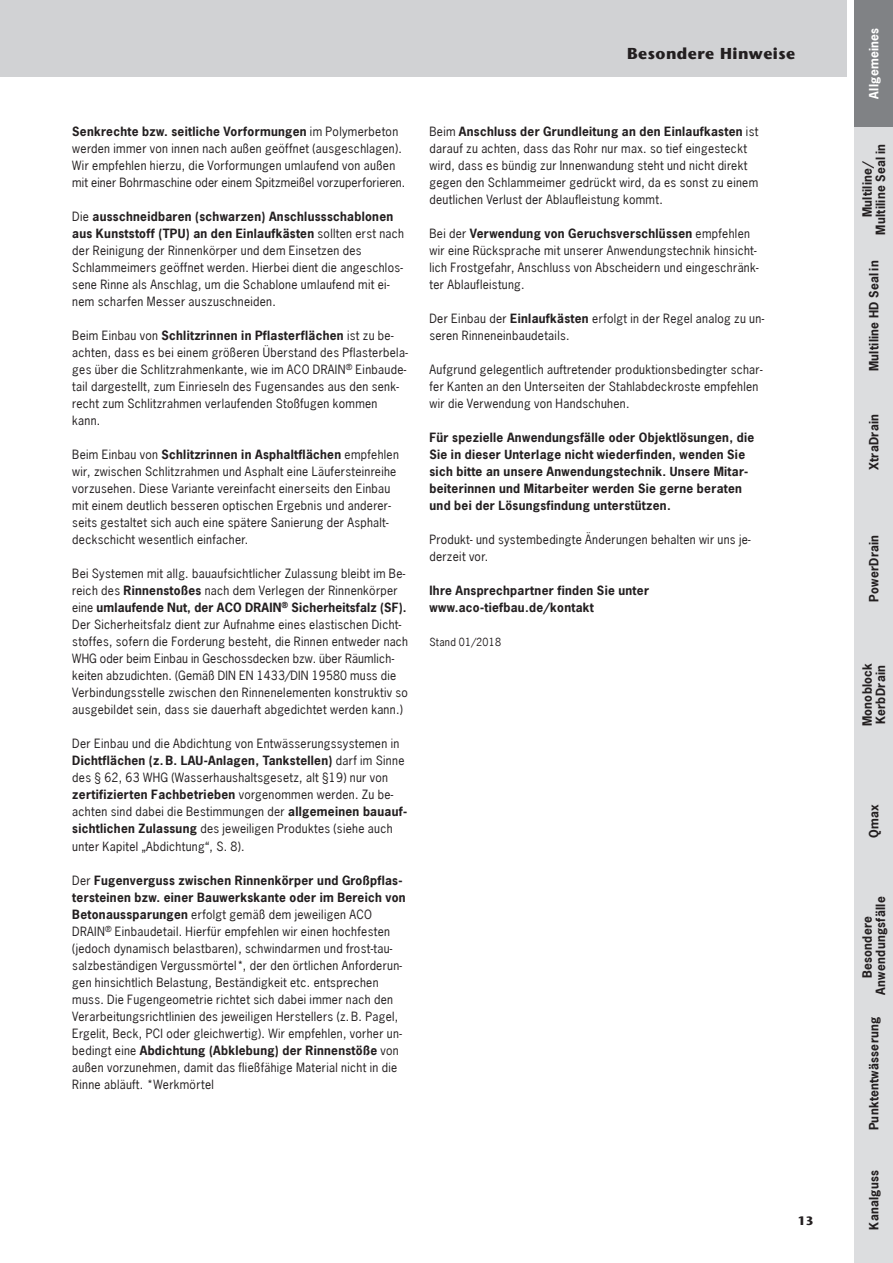
<style>
.page{position:relative;width:893px;height:1263px;background:#fff}
.page>*{position:absolute;margin:0;border:0;box-sizing:border-box;transform-origin:0 0}
.header1_left{font:700 15.75px "Stone Sans";letter-spacing:.03em;color:#231f20}
.Fließtext{font:12px/17px "News Gothic";letter-spacing:.025em;color:#231f20}
.Fließtext-2{font:700 12px/17px "News Gothic";letter-spacing:.025em;color:#231f20}
.t1{font:700 12px "News Gothic";letter-spacing:.025em;color:#fff}
.t2{font:700 12px "Stone Sans";color:#231f20}
.Fließtext-3{font:10.5px "News Gothic";letter-spacing:.025em;color:#231f20}
.s1{font-weight:700}
</style>
<div class="page">
<div style="left:855px;top:0;width:38px;height:1263px;background:#dcdddf"></div>
<div style="left:855px;top:0;width:38px;height:126px;background:#808285"></div>
<div style="left:0;top:0;width:846px;height:77px;background:#d1d2d4"></div>
<p class="header1_left" style="left:627px;top:44px;width:169px">Besondere Hinweise</p>
<p class="Fließtext" style="left:72px;top:123px;width:335px"><span class="s1">Senkrechte bzw. seitliche Vorformungen</span> im Polymerbeton werden immer von innen nach außen geöffnet (ausgeschlagen).<br>Wir empfehlen hierzu, die Vorformungen umlaufend von außen mit einer Bohrmaschine oder einem Spitzmeißel vorzuperforieren.</p>
<p class="Fließtext" style="left:72px;top:208px;width:333px">Die <span class="s1">ausschneidbaren (schwarzen) Anschlussschablonen aus Kunststoff (TPU) an den Einlaufkästen</span> sollten erst nach der Reinigung der Rinnenkörper und dem Einsetzen des Schlammeimers geöffnet werden. Hierbei dient die angeschlos&shy;sene Rinne als Anschlag, um die Schablone umlaufend mit ei&shy;nem scharfen Messer auszuschneiden.</p>
<p class="Fließtext" style="left:72px;top:327px;width:337px">Beim Einbau von <span class="s1">Schlitzrinnen in Pflasterflächen</span> ist zu be&shy;achten, dass es bei einem größeren Überstand des Pflasterbela&shy;ges über die Schlitzrahmenkante, wie im ACO DRAIN<sup>®</sup> Einbaude&shy;tail dargestellt, zum Einrieseln des Fugensandes aus den senk&shy;recht zum Schlitzrahmen verlaufenden Stoßfugen kommen kann.</p>
<p class="Fließtext" style="left:72px;top:446px;width:328px">Beim Einbau von <span class="s1">Schlitzrinnen in Asphaltflächen</span> empfehlen wir, zwischen Schlitzrahmen und Asphalt eine Läufersteinreihe vorzusehen. Diese Variante vereinfacht einerseits den Einbau mit einem deutlich besseren optischen Ergebnis und anderer&shy;seits gestaltet sich auch eine spätere Sanierung der Asphalt&shy;deckschicht wesentlich einfacher.</p>
<p class="Fließtext" style="left:72px;top:565px;width:337px">Bei Systemen mit allg. bauaufsichtlicher Zulassung bleibt im Be&shy;reich des <span class="s1">Rinnenstoßes</span> nach dem Verlegen der Rinnenkörper eine <span class="s1">umlaufende Nut, der ACO DRAIN</span><sup>®</sup> <span class="s1">Sicherheitsfalz (SF).<br></span>Der Sicherheitsfalz dient zur Aufnahme eines elastischen Dicht&shy;stoffes, sofern die Forderung besteht, die Rinnen entweder nach WHG oder beim Einbau in Geschossdecken bzw. über Räumlich&shy;keiten abzudichten. (Gemäß DIN EN 1433/DIN 19580 muss die Verbindungsstelle zwischen den Rinnenelementen konstruktiv so ausgebildet sein, dass sie dauerhaft abgedichtet werden kann.)</p>
<p class="Fließtext" style="left:72px;top:735px;width:336px">Der Einbau und die Abdichtung von Entwässerungssystemen in <span class="s1">Dichtflächen (z.B. LAU-Anlagen, Tankstellen)</span> darf im Sinne des § 62, 63 WHG (Wasserhaushaltsgesetz, alt §19) nur von <span class="s1">zertifizierten Fachbetrieben</span> vorgenommen werden. Zu be&shy;achten sind dabei die Bestimmungen der <span class="s1">allgemeinen bauauf&shy;sichtlichen Zulassung</span> des jeweiligen Produktes (siehe auch unter Kapitel „Abdichtung“, S. 8).</p>
<p class="Fließtext" style="left:72px;top:871px;width:335px">Der <span class="s1">Fugenverguss zwischen Rinnenkörper und Großpflas&shy;tersteinen bzw. einer Bauwerkskante oder im Bereich von Betonaussparungen</span> erfolgt gemäß dem jeweiligen ACO DRAIN<sup>®</sup> Einbaudetail. Hierfür empfehlen wir einen hochfesten (jedoch dynamisch belastbaren), schwindarmen und frost-tau&shy;salzbeständigen Vergussmörtel*, der den örtlichen Anforderun&shy;gen hinsichtlich Belastung, Beständigkeit etc. entsprechen muss. Die Fugengeometrie richtet sich dabei immer nach den Verarbeitungsrichtlinien des jeweiligen Herstellers (z. B. Pagel, Ergelit, Beck, PCI oder gleichwertig). Wir empfehlen, vorher un&shy;bedingt eine <span class="s1">Abdichtung (Abklebung) der Rinnenstöße</span> von außen vorzunehmen, damit das fließfähige Material nicht in die Rinne abläuft. *Werkmörtel</p>
<p class="Fließtext" style="left:429px;top:123px;width:330px">Beim <span class="s1">Anschluss der Grundleitung an den Einlaufkasten</span> ist darauf zu achten, dass das Rohr nur max. so tief eingesteckt wird, dass es bündig zur Innenwandung steht und nicht direkt gegen den Schlammeimer gedrückt wird, da es sonst zu einem deutlichen Verlust der Ablaufleistung kommt.</p>
<p class="Fließtext" style="left:429px;top:225px;width:331px">Bei der <span class="s1">Verwendung von Geruchsverschlüssen</span> empfehlen wir eine Rücksprache mit unserer Anwendungstechnik hinsicht&shy;lich Frostgefahr, Anschluss von Abscheidern und eingeschränk&shy;ter Ablaufleistung.</p>
<p class="Fließtext" style="left:429px;top:310px;width:336px">Der Einbau der <span class="s1">Einlaufkästen</span> erfolgt in der Regel analog zu un&shy;seren Rinneneinbaudetails.</p>
<p class="Fließtext" style="left:429px;top:361px;width:335px">Aufgrund gelegentlich auftretender produktionsbedingter schar&shy;fer Kanten an den Unterseiten der Stahlabdeckroste empfehlen wir die Verwendung von Handschuhen.</p>
<p class="Fließtext-2" style="left:429px;top:429px;width:326px">Für spezielle Anwendungsfälle oder Objektlösungen, die Sie in dieser Unterlage nicht wiederfinden, wenden Sie sich bitte an unsere Anwendungstechnik. Unsere Mitar&shy;beiterinnen und Mitarbeiter werden Sie gerne beraten und bei der Lösungsfindung unterstützen.</p>
<p class="Fließtext" style="left:429px;top:531px;width:323px">Produkt- und systembedingte Änderungen behalten wir uns je&shy;derzeit vor.</p>
<p class="Fließtext-2" style="left:429px;top:582px;width:221px">Ihre Ansprechpartner finden Sie unter www.aco-tiefbau.de/kontakt</p>
<p class="Fließtext-3" style="left:429px;top:636px;width:73px">Stand 01/2018</p>
<p class="t2" style="left:798px;top:1213px;width:17px">13</p>
<p class="t1" style="left:866px;top:99px;width:72px;rotate:-90deg">Allgemeines</p>
<p class="Fließtext-2" style="left:860px;top:235px;width:92px;line-height:13.5px;text-align:center;rotate:-90deg">Multiline/<br>Multiline Seal in</p>
<p class="Fließtext-2" style="left:865px;top:371px;width:112px;rotate:-90deg">Multiline HD Seal in</p>
<p class="Fließtext-2" style="left:865px;top:470px;width:57px;rotate:-90deg">XtraDrain</p>
<p class="Fließtext-2" style="left:865px;top:602px;width:69px;rotate:-90deg">PowerDrain</p>
<p class="Fließtext-2" style="left:860px;top:726px;width:65px;line-height:13.5px;rotate:-90deg">Monoblock<br>KerbDrain</p>
<p class="Fließtext-2" style="left:865px;top:838px;width:35px;rotate:-90deg">Qmax</p>
<p class="Fließtext-2" style="left:860px;top:994px;width:99px;line-height:13.5px;text-align:center;rotate:-90deg">Besondere<br>Anwendungsfälle</p>
<p class="Fließtext-2" style="left:865px;top:1130px;width:115px;rotate:-90deg">Punktentwässerung</p>
<p class="Fließtext-2" style="left:865px;top:1230px;width:61px;rotate:-90deg">Kanalguss</p>
</div>
